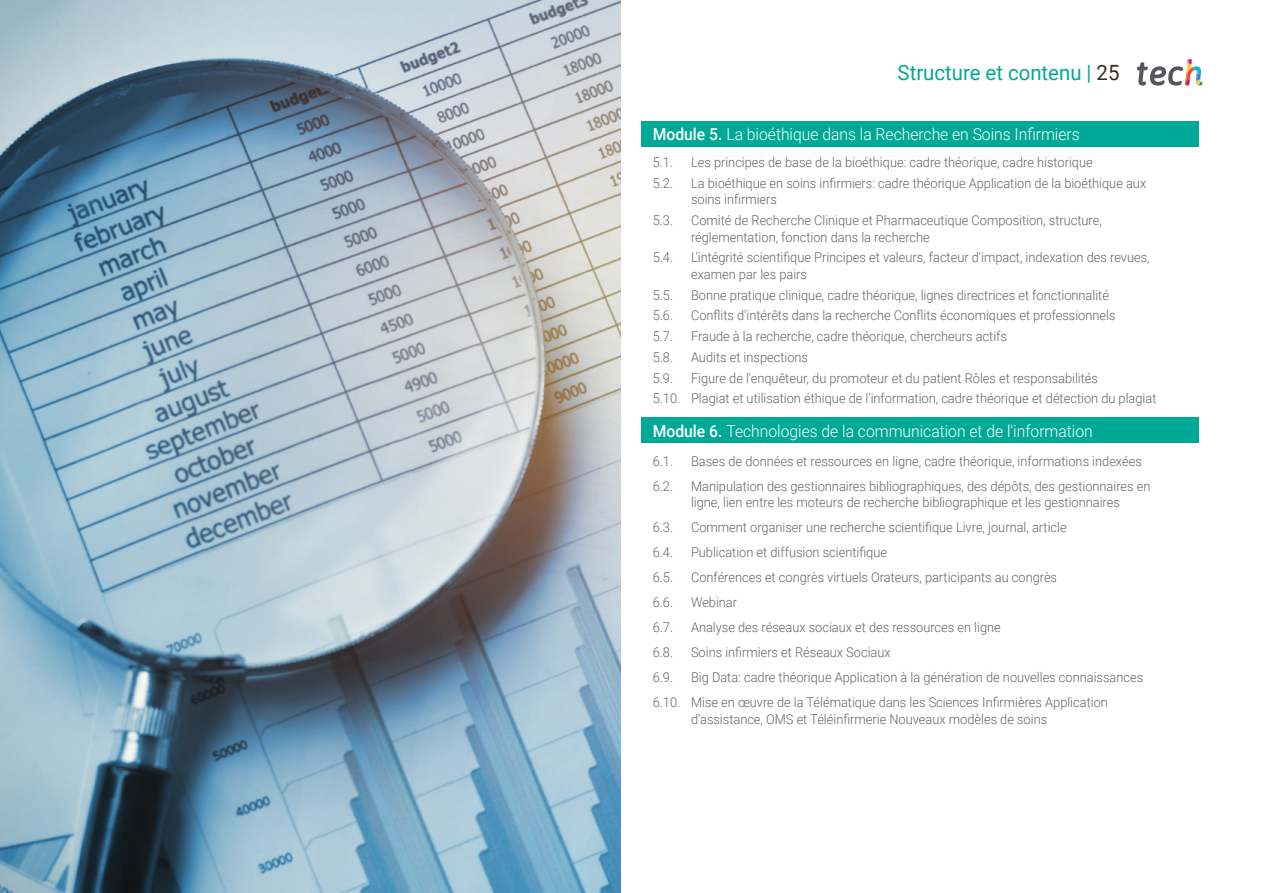
<style>
.page{position:relative;width:1263px;height:893px;background:#fff}
.page>*{position:absolute;margin:0;border:0;box-sizing:border-box;transform-origin:0 0}
.t1{font:21px "Roboto";color:#00a996}
.t2{font:300 16.5px "Roboto";color:#fff;scale:.95 1}
.t3{font:300 13.5px/16.5px "Roboto";color:#61646a;scale:.95 1}
.s1{color:#312e20}
.s2{font-weight:500}
</style>
<div class="page">
<div style="left:642px;top:121px;width:557px;height:25px;background:#00a996"></div>
<div style="left:642px;top:418px;width:557px;height:25px;background:#00a996"></div>
<svg style="left:1137px;top:59px;width:65px;height:27px"></svg>
<img style="left:1px;top:0;width:619px;height:893px">
<h1 class="t1" style="left:898px;top:57px;width:223px">Structure et contenu | <span class="s1">25</span></h1>
<p class="t2" style="left:653px;top:123px;width:451px"><span class="s2">Module 5.</span> La bioéthique dans la Recherche en Soins Infirmiers</p>
<p class="t3" style="left:653px;top:154px;width:23px">5.1.</p>
<p class="t3" style="left:691px;top:154px;width:424px">Les principes de base de la bioéthique: cadre théorique, cadre historique</p>
<p class="t3" style="left:653px;top:174px;width:23px">5.2.</p>
<p class="t3" style="left:691px;top:174px;width:481px">La bioéthique en soins infirmiers: cadre théorique Application de la bioéthique aux soins infirmiers</p>
<p class="t3" style="left:653px;top:212px;width:23px">5.3.</p>
<p class="t3" style="left:691px;top:212px;width:434px">Comité de Recherche Clinique et Pharmaceutique Composition, structure, réglementation, fonction dans la recherche</p>
<p class="t3" style="left:653px;top:249px;width:23px">5.4.</p>
<p class="t3" style="left:691px;top:249px;width:484px">L'intégrité scientifique Principes et valeurs, facteur d'impact, indexation des revues, examen par les pairs</p>
<p class="t3" style="left:653px;top:286px;width:23px">5.5.</p>
<p class="t3" style="left:691px;top:286px;width:441px">Bonne pratique clinique, cadre théorique, lignes directrices et fonctionnalité</p>
<p class="t3" style="left:653px;top:307px;width:23px">5.6.</p>
<p class="t3" style="left:691px;top:307px;width:448px">Conflits d'intérêts dans la recherche Conflits économiques et professionnels</p>
<p class="t3" style="left:653px;top:328px;width:23px">5.7.</p>
<p class="t3" style="left:691px;top:328px;width:334px">Fraude à la recherche, cadre théorique, chercheurs actifs</p>
<p class="t3" style="left:653px;top:348px;width:23px">5.8.</p>
<p class="t3" style="left:691px;top:348px;width:125px">Audits et inspections</p>
<p class="t3" style="left:653px;top:369px;width:23px">5.9.</p>
<p class="t3" style="left:653px;top:367px;width:532px;line-height:20.7px;text-indent:38px">Figure de l'enquêteur, du promoteur et du patient Rôles et responsabilités<br>5.10. Plagiat et utilisation éthique de l'information, cadre théorique et détection du plagiat</p>
<p class="t2" style="left:653px;top:419px;width:465px"><span class="s2">Module 6.</span> Technologies de la communication et de l'information</p>
<p class="t3" style="left:653px;top:452px;width:23px">6.1.</p>
<p class="t3" style="left:691px;top:452px;width:476px">Bases de données et ressources en ligne, cadre théorique, informations indexées</p>
<p class="t3" style="left:653px;top:477px;width:23px">6.2.</p>
<p class="t3" style="left:691px;top:477px;width:485px">Manipulation des gestionnaires bibliographiques, des dépôts, des gestionnaires en ligne, lien entre les moteurs de recherche bibliographique et les gestionnaires</p>
<p class="t3" style="left:653px;top:519px;width:23px">6.3.</p>
<p class="t3" style="left:691px;top:519px;width:397px">Comment organiser une recherche scientifique Livre, journal, article</p>
<p class="t3" style="left:653px;top:544px;width:23px">6.4.</p>
<p class="t3" style="left:691px;top:544px;width:208px">Publication et diffusion scientifique</p>
<p class="t3" style="left:653px;top:569px;width:23px">6.5.</p>
<p class="t3" style="left:691px;top:569px;width:387px">Conférences et congrès virtuels Orateurs, participants au congrès</p>
<p class="t3" style="left:653px;top:594px;width:23px">6.6.</p>
<p class="t3" style="left:691px;top:594px;width:50px">Webinar</p>
<p class="t3" style="left:653px;top:619px;width:23px">6.7.</p>
<p class="t3" style="left:691px;top:619px;width:328px">Analyse des réseaux sociaux et des ressources en ligne</p>
<p class="t3" style="left:653px;top:644px;width:23px">6.8.</p>
<p class="t3" style="left:691px;top:644px;width:212px">Soins infirmiers et Réseaux Sociaux</p>
<p class="t3" style="left:653px;top:669px;width:23px">6.9.</p>
<p class="t3" style="left:653px;top:664px;width:518px;line-height:25px;text-indent:38px">Big Data: cadre théorique Application à la génération de nouvelles connaissances<br>6.10. Mise en œuvre de la Télématique dans les Sciences Infirmières Application</p>
<p class="t3" style="left:691px;top:710px;width:376px">d’assistance, OMS et Téléinfirmerie Nouveaux modèles de soins</p>
</div>
